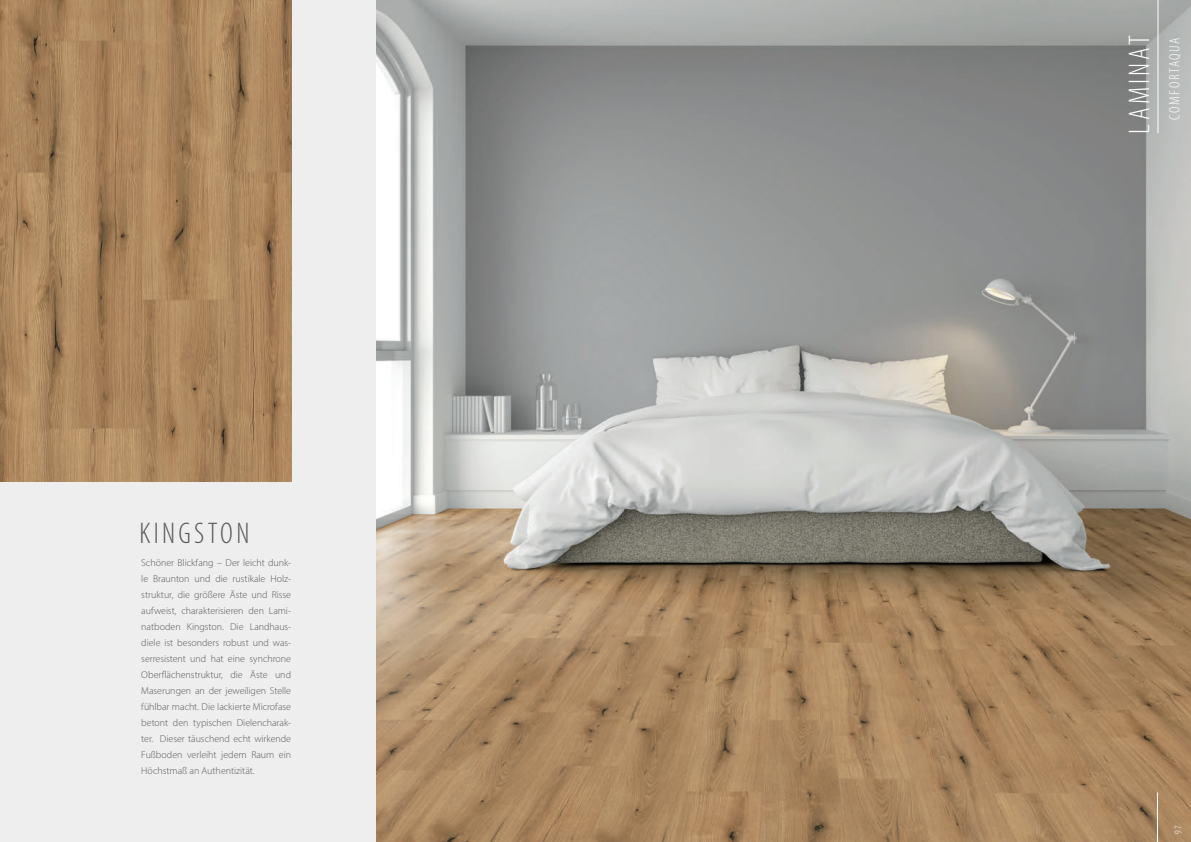
<style>
.page{position:relative;width:1191px;height:842px;background:#eeeeef}
.page>*{position:absolute;margin:0;border:0;box-sizing:border-box;transform-origin:0 0}
.t1{font:300 condensed 30px "Myriad Pro";letter-spacing:.11em;color:#57585a}
.t2{font:300 condensed 30px "Myriad Pro";letter-spacing:.105em;color:#fff}
.t3{font:300 condensed 15px "Myriad Pro";letter-spacing:.105em;color:#fff}
.t4{font:300 10px/16px "Myriad Pro";letter-spacing:-.005em;color:#57585a;text-align:justify}
.t5{font:300 condensed 10px "Myriad Pro";color:#fff}
</style>
<div class="page">
<img style="left:0;top:0;width:291px;height:481px">
<img style="left:376px;top:0;width:815px;height:842px">
<hr style="left:1157px;top:792px;width:1px;height:50px;background:#fff">
<hr style="left:1157px;top:0;width:1px;height:133px;background:#fff">
<h1 class="t1" style="left:139px;top:515px;width:111px">KINGSTON</h1>
<p class="t4" style="left:141px;top:555px;width:151px">Schöner Blickfang – Der leicht dunk&shy;le Braunton und die rustikale Holz&shy;struktur, die größere Äste und Risse aufweist, charakterisieren den Lami&shy;natboden Kingston. Die Landhaus&shy;diele ist besonders robust und was&shy;serresistent und hat eine synchrone Oberflächenstruktur, die Äste und Maserungen an der jeweiligen Stelle fühlbar macht. Die lackierte Microfase betont den typischen Dielencharak&shy;ter. Dieser täuschend echt wirkende Fußboden verleiht jedem Raum ein Höchstmaß an Authentizität.</p>
<h1 class="t2" style="left:1121px;top:134px;width:100px;rotate:-90deg">LAMINAT</h1>
<h2 class="t3" style="left:1165px;top:120px;width:84px;rotate:-90deg">COMFORTAQUA</h2>
<p class="t5" style="left:1172px;top:833px;width:9px;rotate:-90deg">97</p>
</div>
